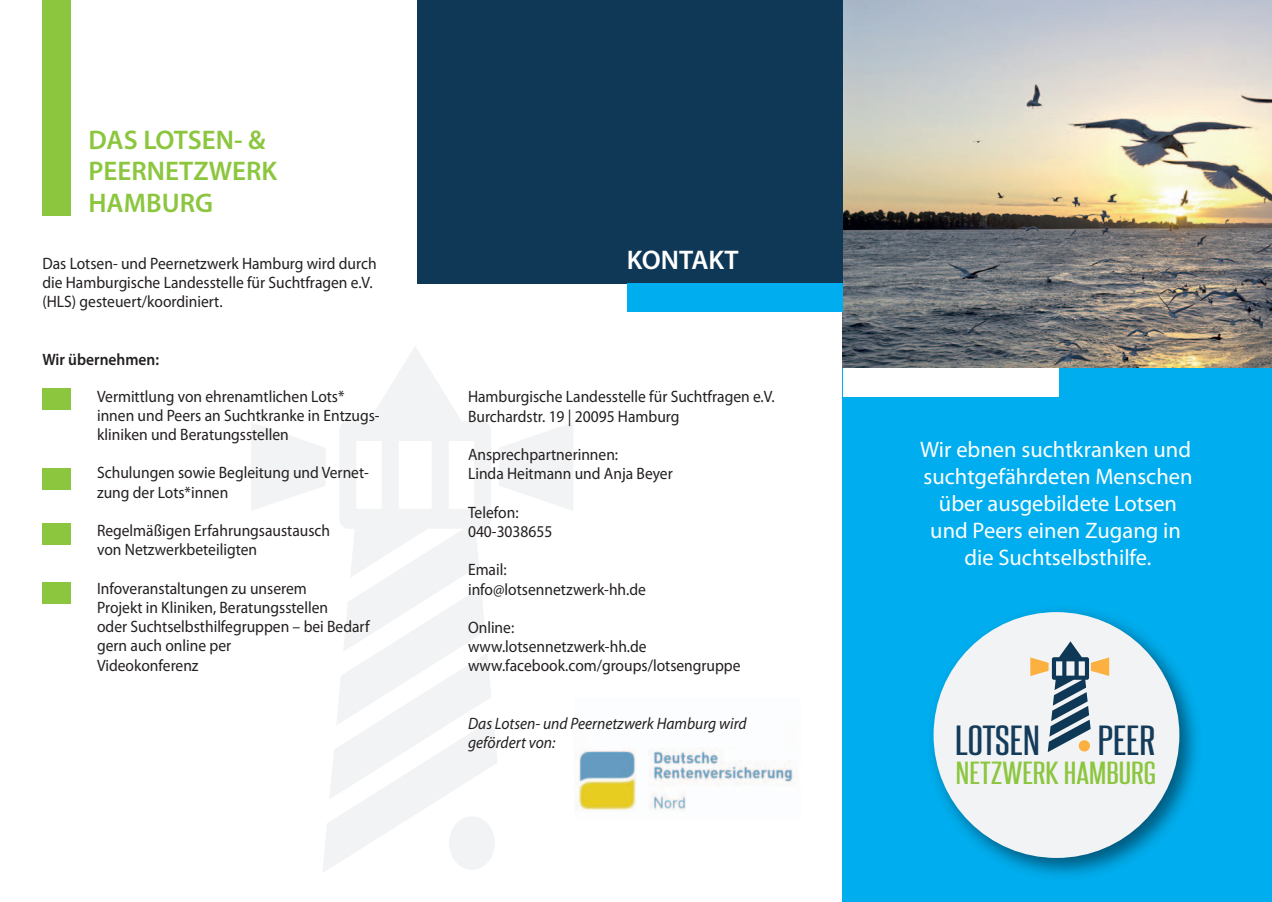
<style>
.page{position:relative;width:1272px;height:902px;background:#fff}
.page>*{position:absolute;margin:0;border:0;box-sizing:border-box;transform-origin:0 0}
.t1{font:36.3px "Steelfish Rg";color:#143b5a;scale:1.3 1}
.t2{font:27.45px "Steelfish Rg";color:#8bc63e;scale:1.38 1}
.t3{font:600 27px/31.5px "Myriad Pro";color:#8bc63e}
.t4{font:600 27px "Myriad Pro";color:#fff}
.t5{font:22.5px/27px "Myriad Pro";color:#fff;text-align:center}
.t6{font:16.5px/19.2px "Myriad Pro";color:#231f20;scale:.94 1}
.t7{font:italic 16.5px/19.2px "Myriad Pro";color:#231f20;scale:.94 1}
.t8{font:600 16.5px "Myriad Pro";color:#231f20;scale:.94 1}
</style>
<div class="page">
<svg style="left:323px;top:651px;width:174px;height:221px"></svg>
<svg style="left:340px;top:347px;width:151px;height:304px;fill:#f2f3f4"></svg>
<svg style="left:251px;top:423px;width:74px;height:87px"></svg>
<svg style="left:499px;top:423px;width:74px;height:87px"></svg>
<div style="left:449px;top:816px;width:46px;height:53px;background:#f2f3f4;border-radius:50%"></div>
<img style="left:575px;top:748px;width:221px;height:63px">
<img style="left:842px;top:0;width:429px;height:368px">
<div style="left:417px;top:0;width:425px;height:283px;background:#0f3857"></div>
<div style="left:627px;top:283px;width:216px;height:29px;background:#00aeef"></div>
<div style="left:42px;top:0;width:29px;height:216px;background:#8bc63e"></div>
<div style="left:42px;top:388px;width:29px;height:21px;background:#8bc63e"></div>
<div style="left:42px;top:468px;width:29px;height:21px;background:#8bc63e"></div>
<div style="left:42px;top:523px;width:29px;height:21px;background:#8bc63e"></div>
<div style="left:42px;top:582px;width:29px;height:21px;background:#8bc63e"></div>
<div style="left:842px;top:368px;width:429px;height:533px;background:#00aeef"></div>
<div style="left:842px;top:368px;width:216px;height:29px;background:#fff"></div>
<img style="left:931px;top:610px;width:266px;height:266px">
<div style="left:933px;top:612px;width:246px;height:245px;background:#f2f3f4;border-radius:50%"></div>
<svg style="left:1030px;top:641px;width:79px;height:111px"></svg>
<div style="left:1078px;top:740px;width:11px;height:11px;background:#fbb03f;border-radius:50%"></div>
<h3 class="t3" style="left:88px;top:126px;width:190px">DAS LOTSEN- &amp;<br>PEERNETZWERK<br>HAMBURG</h3>
<p class="t6" style="left:42px;top:255px;width:357px">Das Lotsen- und Peernetzwerk Hamburg wird durch</p>
<h3 class="t4" style="left:627px;top:249px;width:113px">KONTAKT</h3>
<p class="t6" style="left:42px;top:274px;width:353px">die Hamburgische Landesstelle für Suchtfragen e.V. (HLS) gesteuert/koordiniert.</p>
<p class="t8" style="left:42px;top:353px;width:126px">Wir übernehmen:</p>
<p class="t6" style="left:97px;top:387px;width:302px">Vermittlung von ehrenamtlichen Lots* innen und Peers an Suchtkranke in Entzugs&shy;kliniken und Beratungsstellen</p>
<p class="t6" style="left:97px;top:464px;width:291px">Schulungen sowie Begleitung und Vernet&shy;zung der Lots*innen</p>
<p class="t6" style="left:97px;top:522px;width:249px">Regelmäßigen Erfahrungsaustausch von Netzwerkbeteiligten</p>
<p class="t6" style="left:97px;top:579px;width:291px">Infoveranstaltungen zu unserem<br>Projekt in Kliniken, Beratungsstellen<br>oder Suchtselbsthilfegruppen – bei Bedarf gern auch online per<br>Videokonferenz</p>
<p class="t6" style="left:468px;top:388px;width:328px">Hamburgische Landesstelle für Suchtfragen e.V.<br>Burchardstr. 19 | 20095 Hamburg</p>
<p class="t6" style="left:468px;top:446px;width:219px">Ansprechpartnerinnen:<br>Linda Heitmann und Anja Beyer</p>
<p class="t6" style="left:468px;top:504px;width:91px">Telefon:<br>040-3038655</p>
<p class="t6" style="left:468px;top:561px;width:191px">Email: info@lotsennetzwerk-hh.de</p>
<p class="t6" style="left:468px;top:619px;width:291px">Online:<br>www.lotsennetzwerk-hh.de www.facebook.com/groups/lotsengruppe</p>
<p class="t7" style="left:468px;top:715px;width:298px">Das Lotsen- und Peernetzwerk Hamburg wird gefördert von:</p>
<h3 class="t5" style="left:920px;top:438px;width:274px">Wir ebnen suchtkranken und suchtgefährdeten Menschen über ausgebildete Lotsen und Peers einen Zugang in die Suchtselbsthilfe.</h3>
<h1 class="t1" style="left:955px;top:716px;width:67px">LOTSEN</h1>
<h1 class="t1" style="left:1097px;top:716px;width:46px">PEER</h1>
<h2 class="t2" style="left:955px;top:754px;width:146px">NETZWERK HAMBURG</h2>
</div>
